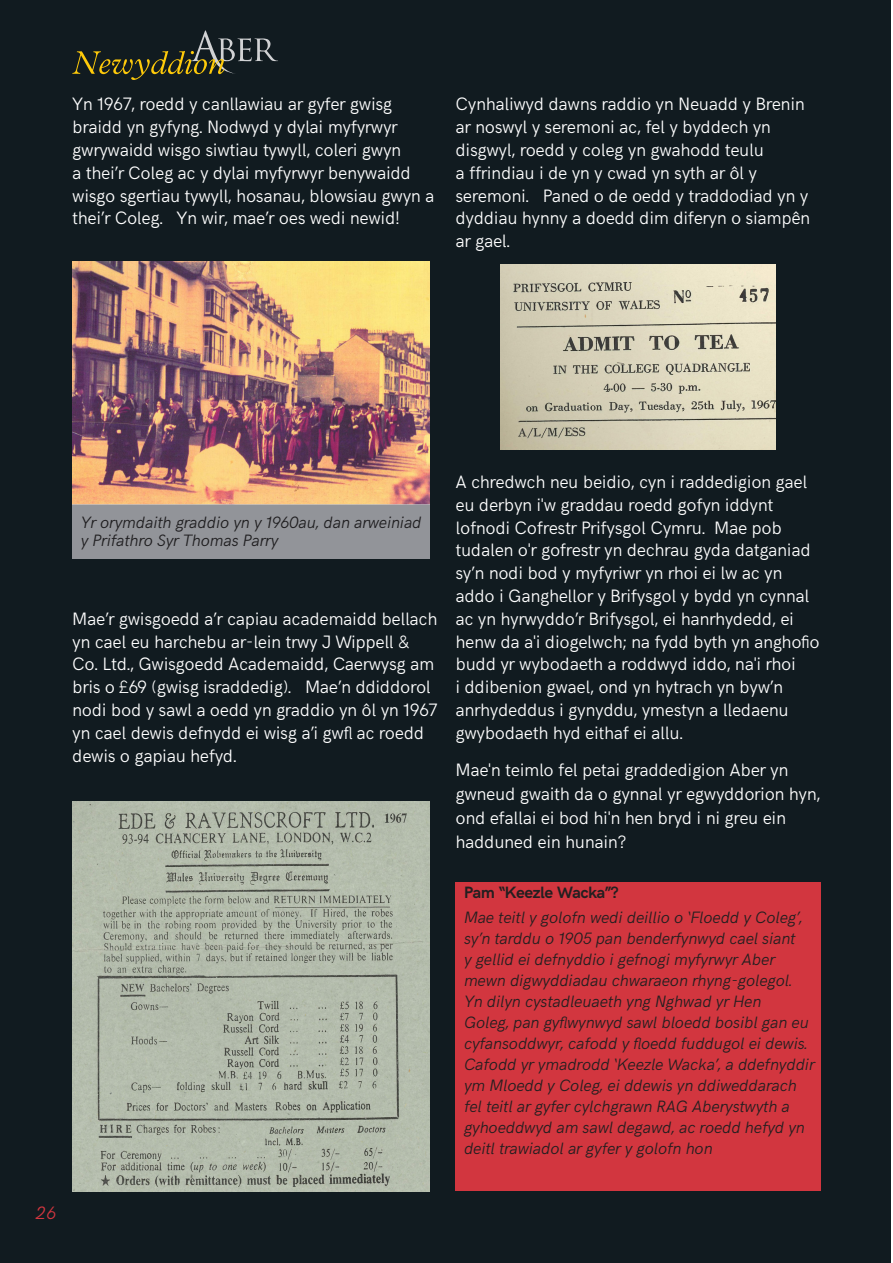
<style>
.page{position:relative;width:893px;height:1263px;background:#fff}
.page>*{position:absolute;margin:0;border:0;box-sizing:border-box;transform-origin:0 0}
.Body_heading{font:300 18px/22.8px "HK Grotesk";letter-spacing:-.02em;color:#fff}
.t1{font:italic 300 18px "HK Grotesk";color:#d2363f}
.Body_heading-2{font:italic 300 16.5px/21px "HK Grotesk";letter-spacing:-.02em;color:#231f20}
.Body_heading-3{font:700 16.5px "HK Grotesk";letter-spacing:-.02em;color:#231f20}
</style>
<div class="page">
<div style="left:0;top:0;width:890px;height:1263px;background:#111b20"></div>
<div style="left:455px;top:882px;width:366px;height:309px;background:#d2363f"></div>
<img style="left:72px;top:262px;width:357px;height:242px">
<img style="left:72px;top:802px;width:357px;height:390px">
<img style="left:500px;top:265px;width:276px;height:185px">
<svg style="left:72px;top:30px;width:206px;height:50px"></svg>
<div style="left:72px;top:504px;width:357px;height:54px;background:#929499"></div>
<p class="Body_heading" style="left:72px;top:91px;width:364px">Yn 1967, roedd y canllawiau ar gyfer gwisg braidd yn gyfyng. Nodwyd y dylai myfyrwyr gwrywaidd wisgo siwtiau tywyll, coleri gwyn<br>a thei’r Coleg ac y dylai myfyrwyr benywaidd wisgo sgertiau tywyll, hosanau, blowsiau gwyn a thei’r Coleg. Yn wir, mae’r oes wedi newid!</p>
<p class="Body_heading" style="left:455px;top:91px;width:356px">Cynhaliwyd dawns raddio yn Neuadd y Brenin ar noswyl y seremoni ac, fel y byddech yn disgwyl, roedd y coleg yn gwahodd teulu<br>a ffrindiau i de yn y cwad yn syth ar ôl y seremoni. Paned o de oedd y traddodiad yn y dyddiau hynny a doedd dim diferyn o siampên ar gael.</p>
<p class="Body_heading-2" style="left:81px;top:512px;width:343px;line-height:18px">Yr orymdaith graddio yn y 1960au, dan arweiniad y Prifathro Syr Thomas Parry</p>
<p class="Body_heading" style="left:72px;top:606px;width:367px">Mae’r gwisgoedd a’r capiau academaidd bellach yn cael eu harchebu ar-lein trwy J Wippell &amp; Co. Ltd., Gwisgoedd Academaidd, Caerwysg am bris o £69 (gwisg israddedig). Mae’n ddiddorol nodi bod y sawl a oedd yn graddio yn ôl yn 1967 yn cael dewis defnydd ei wisg a’i gwfl ac roedd dewis o gapiau hefyd.</p>
<p class="Body_heading" style="left:455px;top:469px;width:366px">A chredwch neu beidio, cyn i raddedigion gael eu derbyn i'w graddau roedd gofyn iddynt lofnodi Cofrestr Prifysgol Cymru. Mae pob tudalen o'r gofrestr yn dechrau gyda datganiad sy’n nodi bod y myfyriwr yn rhoi ei lw ac yn addo i Ganghellor y Brifysgol y bydd yn cynnal ac yn hyrwyddo’r Brifysgol, ei hanrhydedd, ei henw da a'i diogelwch; na fydd byth yn anghofio budd yr wybodaeth a roddwyd iddo, na'i rhoi<br>i ddibenion gwael, ond yn hytrach yn byw’n anrhydeddus i gynyddu, ymestyn a lledaenu gwybodaeth hyd eithaf ei allu.</p>
<p class="Body_heading" style="left:455px;top:756px;width:367px;line-height:24px">Mae'n teimlo fel petai graddedigion Aber yn gwneud gwaith da o gynnal yr egwyddorion hyn, ond efallai ei bod hi'n hen bryd i ni greu ein hadduned ein hunain?</p>
<p class="Body_heading-3" style="left:464px;top:880px;width:156px">Pam “Keezle Wacka”?</p>
<p class="Body_heading-2" style="left:464px;top:906px;width:352px">Mae teitl y golofn wedi deillio o ‘Floedd y Coleg’, sy’n tarddu o 1905 pan benderfynwyd cael siant<br>y gellid ei defnyddio i gefnogi myfyrwyr Aber mewn digwyddiadau chwaraeon rhyng-golegol.<br>Yn dilyn cystadleuaeth yng Nghwad yr Hen<br>Goleg, pan gyflwynwyd sawl bloedd bosibl gan eu cyfansoddwyr, cafodd y floedd fuddugol ei dewis.<br>Cafodd yr ymadrodd ‘Keezle Wacka’, a ddefnyddir ym Mloedd y Coleg, ei ddewis yn ddiweddarach fel teitl ar gyfer cylchgrawn RAG Aberystwyth a gyhoeddwyd am sawl degawd, ac roedd hefyd yn deitl trawiadol ar gyfer y golofn hon</p>
<p class="t1" style="left:36px;top:1199px;width:22px">26</p>
</div>
